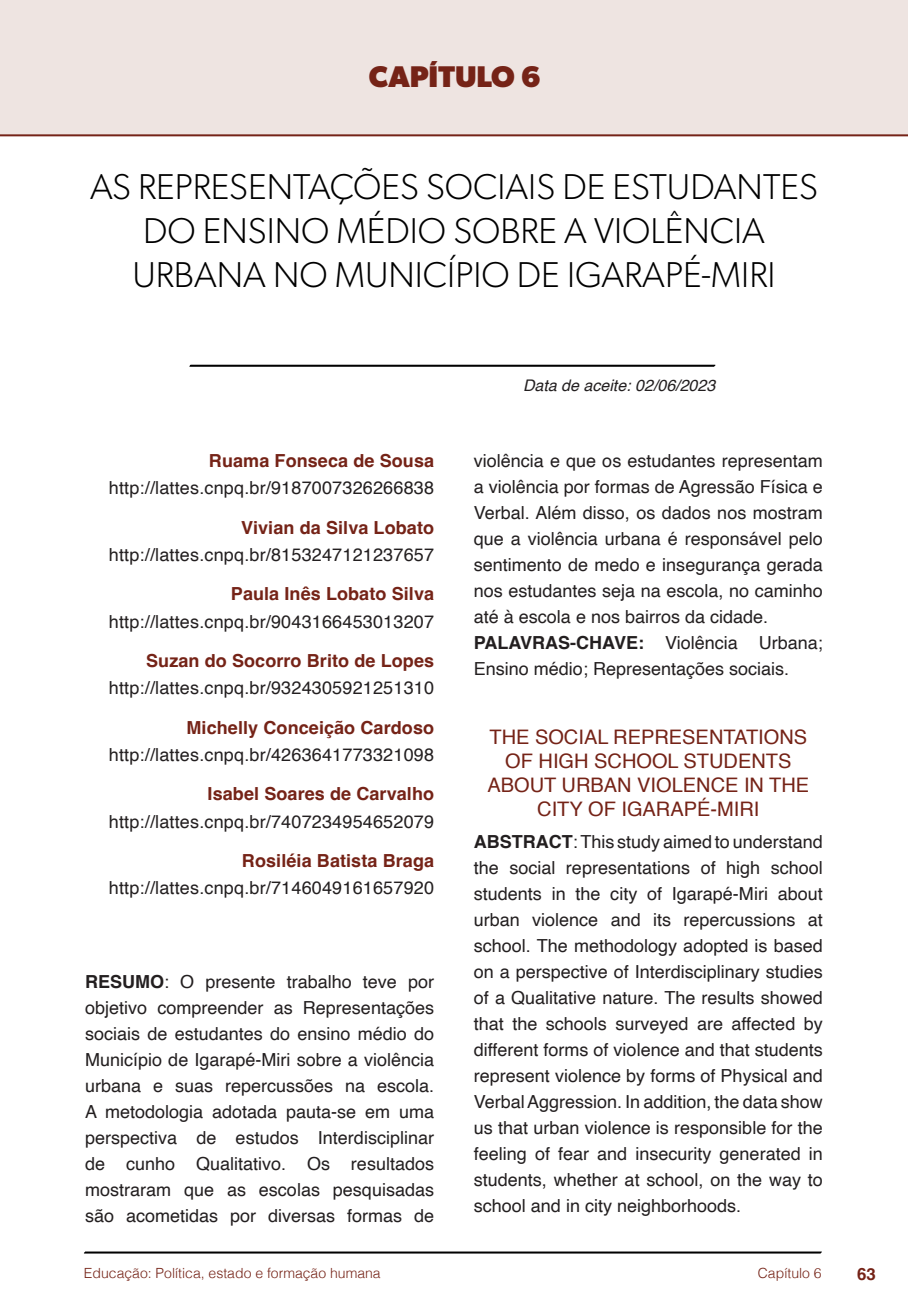
<style>
.page{position:relative;width:908px;height:1304px;background:#fff}
.page>*{position:absolute;margin:0;border:0;box-sizing:border-box;transform-origin:0 0}
.t1{font:300 36px/44px "Gibson";color:#000;text-align:center}
.t2{font:700 30px "Gibson";color:#752317}
.t3{font:20px/24px "Helvetica";color:#752317;text-align:center}
.t4{font:18px/26px "Helvetica";color:#231f20;text-align:justify}
.t5{font:700 18px "Helvetica";letter-spacing:.005em;color:#752317}
.t6{font:700 16.8px "Helvetica";color:#752317}
.t7{font:italic 16px "Helvetica";color:#231f20}
.t8{font:300 14px "Helvetica";color:#752317}
.s1{font-weight:700}
</style>
<div class="page">
<svg style="left:84px;top:1251px;width:737px;height:3px;background:#515151"></svg>
<svg style="left:189px;top:364px;width:526px;height:3px;background:#4f4f4f"></svg>
<div style="left:0;top:0;width:907px;height:136px;background:#eee4e1"></div>
<div style="left:44px;top:72px;width:68px;height:61px;background:#eee4e1"></div>
<h2 class="t2" style="left:369px;top:58px;width:173px">CAPÍTULO 6</h2>
<h1 class="t1" style="left:90px;top:164px;width:729px">AS REPRESENTAÇÕES SOCIAIS DE ESTUDANTES<br>DO ENSINO MÉDIO SOBRE A VIOLÊNCIA<br>URBANA NO MUNICÍPIO DE IGARAPÉ-MIRI</h1>
<p class="t5" style="left:209px;top:450px;width:226px">Ruama Fonseca de Sousa</p>
<p class="t4" style="left:109px;top:476px;width:326px">http://lattes.cnpq.br/9187007326266838</p>
<p class="t5" style="left:241px;top:516px;width:194px">Vivian da Silva Lobato</p>
<p class="t4" style="left:109px;top:542px;width:326px">http://lattes.cnpq.br/8153247121237657</p>
<p class="t5" style="left:231px;top:583px;width:205px">Paula Inês Lobato Silva</p>
<p class="t4" style="left:109px;top:609px;width:326px">http://lattes.cnpq.br/9043166453013207</p>
<p class="t5" style="left:146px;top:650px;width:289px">Suzan do Socorro Brito de Lopes</p>
<p class="t4" style="left:109px;top:676px;width:326px">http://lattes.cnpq.br/9324305921251310</p>
<p class="t5" style="left:186px;top:716px;width:249px">Michelly Conceição Cardoso</p>
<p class="t4" style="left:109px;top:742px;width:326px">http://lattes.cnpq.br/4263641773321098</p>
<p class="t5" style="left:207px;top:783px;width:228px">Isabel Soares de Carvalho</p>
<p class="t4" style="left:109px;top:809px;width:326px">http://lattes.cnpq.br/7407234954652079</p>
<p class="t5" style="left:242px;top:850px;width:193px">Rosiléia Batista Braga</p>
<p class="t4" style="left:109px;top:876px;width:326px">http://lattes.cnpq.br/7146049161657920</p>
<p class="t4" style="left:85px;top:970px;width:350px"><span class="s1">RESUMO</span>: O presente trabalho teve por objetivo compreender as Representações sociais de estudantes do ensino médio do Município de Igarapé-Miri sobre a violência urbana e suas repercussões na escola.<br>A metodologia adotada pauta-se em uma perspectiva de estudos Interdisciplinar de cunho Qualitativo. Os resultados mostraram que as escolas pesquisadas são acometidas por diversas formas de</p>
<p class="t7" style="left:523px;top:373px;width:194px">Data de aceite: 02/06/2023</p>
<p class="t4" style="left:473px;top:448px;width:350px;text-align:left">violência e que os estudantes representam a violência por formas de Agressão Física e Verbal. Além disso, os dados nos mostram que a violência urbana é responsável pelo sentimento de medo e insegurança gerada nos estudantes seja na escola, no caminho até à escola e nos bairros da cidade.<br><span class="s1">PALAVRAS-CHAVE:</span> Violência Urbana; Ensino médio; Representações sociais.</p>
<p class="t3" style="left:487px;top:726px;width:323px">THE SOCIAL REPRESENTATIONS<br>OF HIGH SCHOOL STUDENTS<br>ABOUT URBAN VIOLENCE IN THE<br>CITY OF IGARAPÉ-MIRI</p>
<p class="t4" style="left:473px;top:829px;width:350px"><span class="s1">ABSTRACT</span>: This study aimed to understand the social representations of high school students in the city of Igarapé-Miri about urban violence and its repercussions at school. The methodology adopted is based on a perspective of Interdisciplinary studies of a Qualitative nature. The results showed that the schools surveyed are affected by different forms of violence and that students represent violence by forms of Physical and Verbal Aggression. In addition, the data show us that urban violence is responsible for the feeling of fear and insecurity generated in students, whether at school, on the way to school and in city neighborhoods.</p>
<p class="t8" style="left:84px;top:1261px;width:298px">Educação: Política, estado e formação humana</p>
<p class="t8" style="left:757px;top:1261px;width:65px">Capítulo 6</p>
<p class="t6" style="left:856px;top:1264px;width:20px">63</p>
</div>
